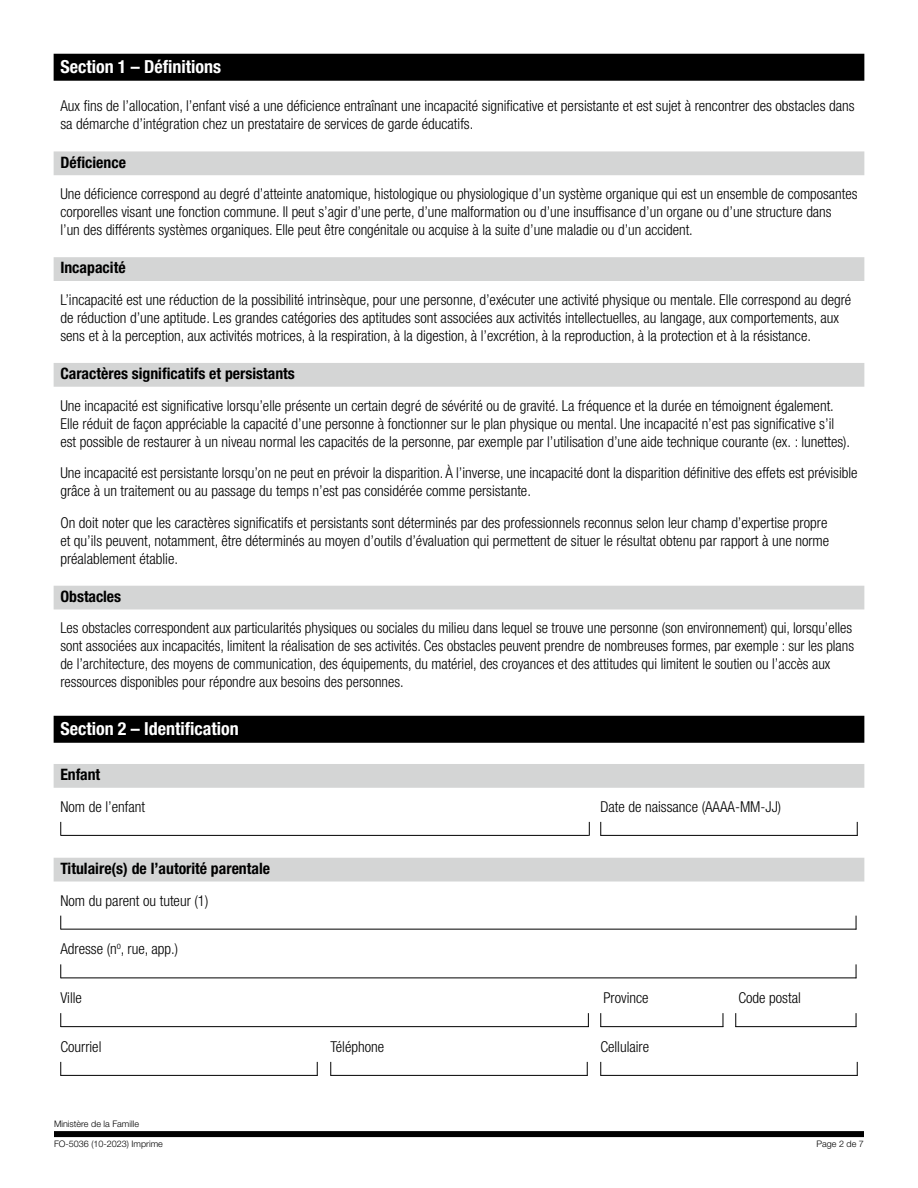
<style>
.page{position:relative;width:918px;height:1188px;background:#fff}
.page>*{position:absolute;margin:0;border:0;box-sizing:border-box;transform-origin:0 0}
.t1{font:700 condensed 18px "Helvetica Neue LT Std";color:#fff}
.t2{font:700 condensed 15.75px "Helvetica Neue LT Std";color:#000}
.t3{font:300 condensed 15px/18px "Helvetica Neue LT Std";color:#000}
.t4{font:300 9px "Helvetica Neue LT Std";color:#000}
</style>
<div class="page">
<div style="left:54px;top:1131px;width:810px;height:6px;background:#000"></div>
<div style="left:54px;top:54px;width:810px;height:27px;background:#000"></div>
<div style="left:54px;top:151px;width:810px;height:24px;background:#d4d5d5"></div>
<div style="left:54px;top:257px;width:810px;height:24px;background:#d4d5d5"></div>
<div style="left:54px;top:363px;width:810px;height:24px;background:#d4d5d5"></div>
<div style="left:54px;top:586px;width:810px;height:23px;background:#d4d5d5"></div>
<div style="left:54px;top:716px;width:810px;height:27px;background:#000"></div>
<div style="left:54px;top:764px;width:810px;height:24px;background:#d4d5d5"></div>
<div style="left:54px;top:858px;width:810px;height:24px;background:#d4d5d5"></div>
<svg style="left:60px;top:822px;width:1px;height:14px"></svg>
<svg style="left:589px;top:822px;width:1px;height:14px"></svg>
<hr style="left:61px;top:835px;width:528px;height:1px;background:#000">
<svg style="left:600px;top:822px;width:1px;height:14px"></svg>
<svg style="left:857px;top:822px;width:1px;height:13px"></svg>
<hr style="left:601px;top:835px;width:257px;height:1px;background:#000">
<svg style="left:60px;top:916px;width:1px;height:14px"></svg>
<svg style="left:856px;top:916px;width:1px;height:14px"></svg>
<hr style="left:61px;top:929px;width:795px;height:1px;background:#000">
<svg style="left:60px;top:964px;width:1px;height:14px"></svg>
<svg style="left:856px;top:964px;width:1px;height:14px"></svg>
<hr style="left:61px;top:978px;width:795px;height:1px;background:#000">
<svg style="left:60px;top:1013px;width:1px;height:14px"></svg>
<svg style="left:588px;top:1013px;width:1px;height:13px"></svg>
<hr style="left:61px;top:1026px;width:528px;height:1px;background:#000">
<svg style="left:600px;top:1013px;width:1px;height:13px"></svg>
<svg style="left:723px;top:1013px;width:1px;height:14px"></svg>
<hr style="left:600px;top:1026px;width:123px;height:1px;background:#000">
<svg style="left:735px;top:1013px;width:1px;height:13px"></svg>
<svg style="left:856px;top:1013px;width:1px;height:14px"></svg>
<hr style="left:735px;top:1026px;width:121px;height:1px;background:#000">
<svg style="left:60px;top:1062px;width:1px;height:14px"></svg>
<svg style="left:317px;top:1062px;width:1px;height:13px"></svg>
<hr style="left:61px;top:1075px;width:257px;height:1px;background:#000">
<svg style="left:330px;top:1062px;width:1px;height:14px"></svg>
<svg style="left:587px;top:1062px;width:1px;height:13px"></svg>
<hr style="left:331px;top:1075px;width:257px;height:1px;background:#000">
<svg style="left:600px;top:1062px;width:1px;height:14px"></svg>
<svg style="left:857px;top:1062px;width:1px;height:13px"></svg>
<hr style="left:601px;top:1075px;width:257px;height:1px;background:#000">
<h2 class="t1" style="left:60px;top:56px;width:162px">Section 1 – Définitions</h2>
<p class="t3" style="left:60px;top:97px;width:796px">Aux fins de l’allocation, l’enfant visé a une déficience entraînant une incapacité significative et persistante et est sujet à rencontrer des obstacles dans sa démarche d’intégration chez un prestataire de services de garde éducatifs.</p>
<h3 class="t2" style="left:60px;top:153px;width:67px">Déficience</h3>
<p class="t3" style="left:60px;top:185px;width:799px">Une déficience correspond au degré d’atteinte anatomique, histologique ou physiologique d’un système organique qui est un ensemble de composantes corporelles visant une fonction commune. Il peut s’agir d’une perte, d’une malformation ou d’une insuffisance d’un organe ou d’une structure dans<br>l’un des différents systèmes organiques. Elle peut être congénitale ou acquise à la suite d’une maladie ou d’un accident.</p>
<h3 class="t2" style="left:60px;top:258px;width:67px">Incapacité</h3>
<p class="t3" style="left:60px;top:291px;width:792px">L’incapacité est une réduction de la possibilité intrinsèque, pour une personne, d’exécuter une activité physique ou mentale. Elle correspond au degré de réduction d’une aptitude. Les grandes catégories des aptitudes sont associées aux activités intellectuelles, au langage, aux comportements, aux sens et à la perception, aux activités motrices, à la respiration, à la digestion, à l’excrétion, à la reproduction, à la protection et à la résistance.</p>
<h3 class="t2" style="left:60px;top:364px;width:236px">Caractères significatifs et persistants</h3>
<p class="t3" style="left:60px;top:396px;width:791px">Une incapacité est significative lorsqu’elle présente un certain degré de sévérité ou de gravité. La fréquence et la durée en témoignent également.<br>Elle réduit de façon appréciable la capacité d’une personne à fonctionner sur le plan physique ou mental. Une incapacité n’est pas significative s’il est possible de restaurer à un niveau normal les capacités de la personne, par exemple par l’utilisation d’une aide technique courante (ex. : lunettes).</p>
<p class="t3" style="left:60px;top:464px;width:799px">Une incapacité est persistante lorsqu’on ne peut en prévoir la disparition. À l’inverse, une incapacité dont la disparition définitive des effets est prévisible grâce à un traitement ou au passage du temps n’est pas considérée comme persistante.</p>
<p class="t3" style="left:60px;top:513px;width:770px">On doit noter que les caractères significatifs et persistants sont déterminés par des professionnels reconnus selon leur champ d’expertise propre et qu’ils peuvent, notamment, être déterminés au moyen d’outils d’évaluation qui permettent de situer le résultat obtenu par rapport à une norme préalablement établie.</p>
<h3 class="t2" style="left:60px;top:587px;width:62px">Obstacles</h3>
<p class="t3" style="left:60px;top:619px;width:795px">Les obstacles correspondent aux particularités physiques ou sociales du milieu dans lequel se trouve une personne (son environnement) qui, lorsqu’elles sont associées aux incapacités, limitent la réalisation de ses activités. Ces obstacles peuvent prendre de nombreuses formes, par exemple : sur les plans de l’architecture, des moyens de communication, des équipements, du matériel, des croyances et des attitudes qui limitent le soutien ou l’accès aux ressources disponibles pour répondre aux besoins des personnes.</p>
<h2 class="t1" style="left:60px;top:718px;width:180px">Section 2 – Identification</h2>
<h3 class="t2" style="left:60px;top:765px;width:41px">Enfant</h3>
<p class="t3" style="left:60px;top:797px;width:86px">Nom de l’enfant</p>
<p class="t3" style="left:600px;top:797px;width:182px">Date de naissance (AAAA-MM-JJ)</p>
<h3 class="t2" style="left:60px;top:859px;width:211px">Titulaire(s) de l’autorité parentale</h3>
<p class="t3" style="left:60px;top:891px;width:149px">Nom du parent ou tuteur (1)</p>
<p class="t3" style="left:60px;top:940px;width:119px">Adresse (n<sup>o</sup>, rue, app.)</p>
<p class="t3" style="left:60px;top:989px;width:23px">Ville</p>
<p class="t3" style="left:603px;top:989px;width:47px">Province</p>
<p class="t3" style="left:738px;top:989px;width:64px">Code postal</p>
<p class="t3" style="left:60px;top:1037px;width:43px">Courriel</p>
<p class="t3" style="left:330px;top:1037px;width:55px">Téléphone</p>
<p class="t3" style="left:600px;top:1037px;width:50px">Cellulaire</p>
<p class="t4" style="left:54px;top:1119px;width:87px">Ministère de la Famille</p>
<p class="t4" style="left:54px;top:1138px;width:110px">FO-5036 (10-2023) Imprime</p>
<p class="t4" style="left:817px;top:1138px;width:49px">Page 2 de 7</p>
</div>
